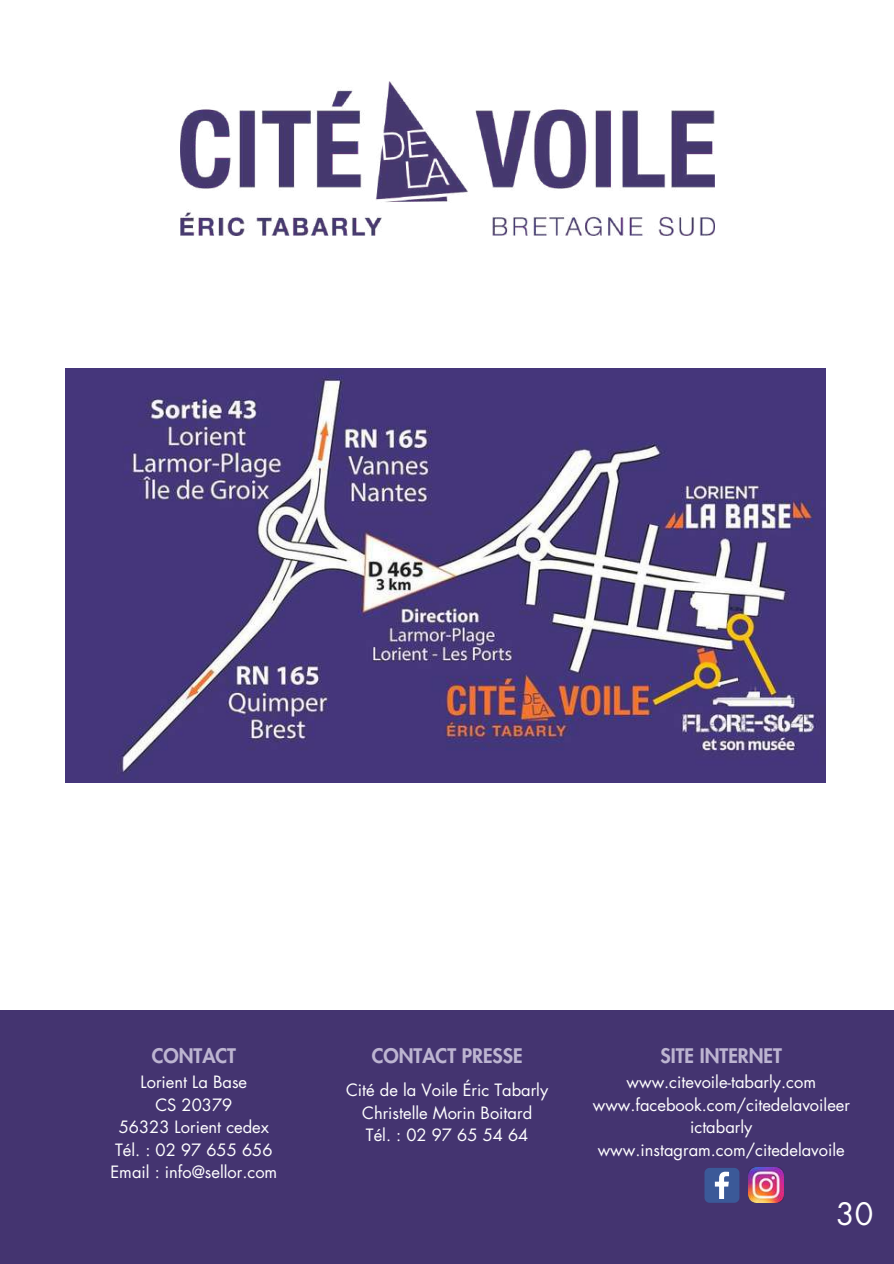
<style>
.page{position:relative;width:894px;height:1264px;background:#fff}
.page>*{position:absolute;margin:0;border:0;box-sizing:border-box;transform-origin:0 0}
.t1{font:30px "Futura Std";color:#fff}
.t2{font:800 19.5px "Futura Std";color:#bdb5d1}
.t3{font:16.5px/22.5px "Futura Std";color:#fff;text-align:center}
</style>
<div class="page">
<img style="left:180px;top:81px;width:534px;height:154px">
<div style="left:0;top:1010px;width:893px;height:253px;background:#443470"></div>
<svg style="left:704px;top:1168px;width:35px;height:34px"></svg>
<img style="left:748px;top:1167px;width:35px;height:35px">
<img style="left:65px;top:369px;width:760px;height:413px">
<p class="t2" style="left:152px;top:1047px;width:86px">CONTACT</p>
<p class="t3" style="left:110px;top:1071px;width:168px">Lorient La Base<br>CS 20379<br>56323 Lorient cedex<br>Tél. : 02 97 655 656<br>Email : info@sellor.com</p>
<p class="t2" style="left:371px;top:1047px;width:152px">CONTACT PRESSE</p>
<p class="t3" style="left:346px;top:1079px;width:203px">Cité de la Voile Éric Tabarly<br>Christelle Morin Boitard<br>Tél. : 02 97 65 54 64</p>
<p class="t2" style="left:660px;top:1047px;width:123px">SITE INTERNET</p>
<p class="t3" style="left:592px;top:1071px;width:258px">www.citevoile-tabarly.com www.facebook.com/citedelavoileer ictabarly www.instagram.com/citedelavoile</p>
<h1 class="t1" style="left:835px;top:1200px;width:38px">30</h1>
</div>
